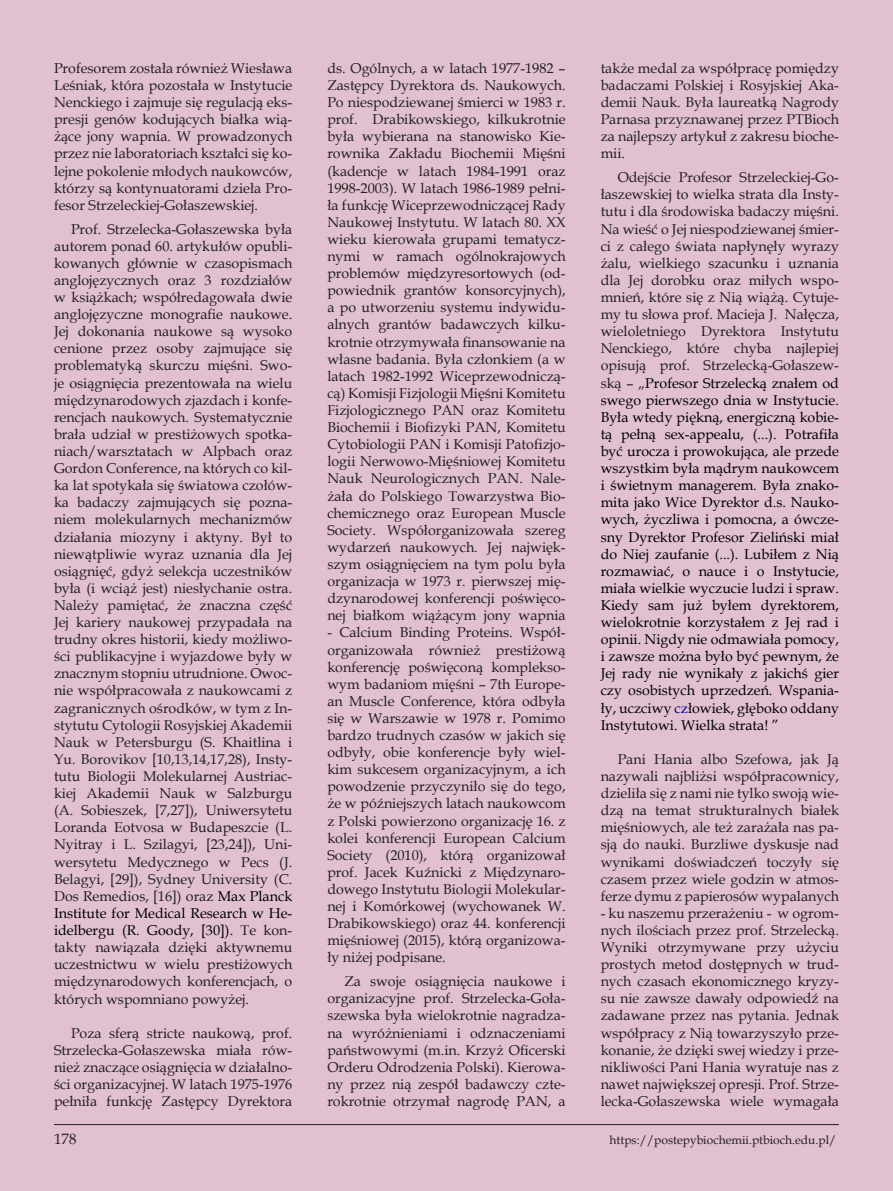
<style>
.page{position:relative;width:893px;height:1191px;background:#e1c1d0}
.page>*{position:absolute;margin:0;border:0;box-sizing:border-box;transform-origin:0 0}
.t1{font:15px "Book Antiqua";color:#231f20}
.Body_tekst{font:14.25px/17.1px "Book Antiqua";color:#231f20;text-align:justify}
.Body_tekst-2{font:14.25px/17.1px "Book Antiqua";color:#000;text-align:justify}
.t2{font:12px "Book Antiqua";color:#231f20}
.s1{color:#000}
.s2{color:#231f20}
.s3{font-family:"Times New Roman"}
.s4{color:#00008b}
</style>
<div class="page">
<hr style="left:54px;top:1124px;width:785px;height:1px;background:#231f20">
<p class="Body_tekst" style="left:54px;top:59px;width:240px">Profesorem została również Wiesława Leśniak, która pozostała w Instytucie Nenckiego i zajmuje się regulacją eks&shy;presji genów kodujących białka wią&shy;żące jony wapnia. W prowadzonych przez nie laboratoriach kształci się ko&shy;lejne pokolenie młodych naukowców, którzy są kontynuatorami dzieła Pro&shy;fesor Strzeleckiej-Gołaszewskiej.</p>
<p class="Body_tekst" style="left:54px;top:220px;width:240px;text-indent:17px">Prof. Strzelecka-Gołaszewska była autorem ponad 60. artykułów opubli&shy;kowanych głównie w czasopismach anglojęzycznych oraz 3 rozdziałów w książkach; współredagowała dwie anglojęzyczne monografie naukowe.<br>Jej dokonania naukowe są wysoko cenione przez osoby zajmujące się problematyką skurczu mięśni. Swo&shy;je osiągnięcia prezentowała na wielu międzynarodowych zjazdach i konfe&shy;rencjach naukowych. Systematycznie brała udział w prestiżowych spotka&shy;niach/warsztatach w Alpbach oraz Gordon Conference, na których co kil&shy;ka lat spotykała się światowa czołów&shy;ka badaczy zajmujących się pozna&shy;niem molekularnych mechanizmów działania miozyny i aktyny. Był to niewątpliwie wyraz uznania dla Jej osiągnięć, gdyż selekcja uczestników była (i wciąż jest) niesłychanie ostra.<br>Należy pamiętać, że znaczna część Jej kariery naukowej przypadała na trudny okres historii, kiedy możliwo&shy;ści publikacyjne i wyjazdowe były w znacznym stopniu utrudnione. Owoc&shy;nie współpracowała z naukowcami z zagranicznych ośrodków, w tym z In&shy;stytutu Cytologii Rosyjskiej Akademii Nauk w Petersburgu (S. Khaitlina i Yu. Borovikov [10,13,14,17,28), Insty&shy;tutu Biologii Molekularnej Austriac&shy;kiej Akademii Nauk w Salzburgu (A. Sobieszek, [7,27]), Uniwersytetu Loranda Eotvosa w Budapeszcie (L.<br>Nyitray i L. Szilagyi, [23,24]), Uni&shy;wersytetu Medycznego w Pecs (J.<br>Belagyi, [29]), Sydney University (C.<br>Dos Remedios, [16]) oraz <span class="s1">Max Planck Institute for Medical Research w He&shy;idelbergu (R. Goody, [30]).</span> Te kon&shy;takty nawiązała dzięki aktywnemu uczestnictwu w wielu prestiżowych międzynarodowych konferencjach, o których wspomniano powyżej.</p>
<p class="Body_tekst" style="left:54px;top:1023px;width:240px;text-indent:17px">Poza sferą stricte naukową, prof.<br>Strzelecka-Gołaszewska miała rów&shy;nież znaczące osiągnięcia w działalno&shy;ści organizacyjnej. W latach 1975-1976 pełniła funkcję Zastępcy Dyrektora</p>
<p class="Body_tekst" style="left:327px;top:59px;width:240px">ds. Ogólnych, a w latach 1977-1982 – Zastępcy Dyrektora ds. Naukowych.<br>Po niespodziewanej śmierci w 1983 r. prof. Drabikowskiego, kilkukrotnie była wybierana na stanowisko Kie&shy;rownika Zakładu Biochemii Mięśni (kadencje w latach 1984-1991 oraz 1998-2003). W latach 1986-1989 pełni&shy;ła funkcję Wiceprzewodniczącej Rady Naukowej Instytutu. W latach 80. XX wieku kierowała grupami tematycz&shy;nymi w ramach ogólnokrajowych problemów międzyresortowych (od&shy;powiednik grantów konsorcyjnych), a po utworzeniu systemu indywidu&shy;alnych grantów badawczych kilku&shy;krotnie otrzymywała finansowanie na własne badania. Była członkiem (a w latach 1982-1992 Wiceprzewodniczą&shy;cą) Komisji Fizjologii Mięśni Komitetu Fizjologicznego PAN oraz Komitetu Biochemii i Biofizyki PAN, Komitetu Cytobiologii PAN i Komisji Patofizjo&shy;logii Nerwowo-Mięśniowej Komitetu Nauk Neurologicznych PAN. Nale&shy;żała do Polskiego Towarzystwa Bio&shy;chemicznego oraz European Muscle Society. Współorganizowała szereg wydarzeń naukowych. Jej najwięk&shy;szym osiągnięciem na tym polu była organizacja w 1973 r. pierwszej mię&shy;dzynarodowej konferencji poświęco&shy;nej białkom wiążącym jony wapnia</p>
<p class="Body_tekst" style="left:327px;top:623px;width:240px">- Calcium Binding Proteins. Współ&shy;organizowała również prestiżową konferencję poświęconą komplekso&shy;wym badaniom mięśni – 7th Europe&shy;an Muscle Conference, która odbyła się w Warszawie w 1978 r. Pomimo bardzo trudnych czasów w jakich się odbyły, obie konferencje były wiel&shy;kim sukcesem organizacyjnym, a ich powodzenie przyczyniło się do tego, że w późniejszych latach naukowcom z Polski powierzono organizację 16. z kolei konferencji European Calcium Society (2010), którą organizował prof. Jacek Kuźnicki z Międzynaro&shy;dowego Instytutu Biologii Molekular&shy;nej i Komórkowej (wychowanek W.<br>Drabikowskiego) oraz 44. konferencji mięśniowej (2015), którą organizowa&shy;ły niżej podpisane.</p>
<p class="Body_tekst" style="left:327px;top:972px;width:240px;text-indent:17px">Za swoje osiągnięcia naukowe i organizacyjne prof. Strzelecka-Goła&shy;szewska była wielokrotnie nagradza&shy;na wyróżnieniami i odznaczeniami państwowymi (m.in. Krzyż Oficerski Orderu Odrodzenia Polski). Kierowa&shy;ny przez nią zespół badawczy czte&shy;rokrotnie otrzymał nagrodę PAN, a</p>
<p class="Body_tekst" style="left:601px;top:59px;width:240px">także medal za współpracę pomiędzy badaczami Polskiej i Rosyjskiej Aka&shy;demii Nauk. Była laureatką Nagrody Parnasa przyznawanej przez PTBioch za najlepszy artykuł z zakresu bioche&shy;mii.</p>
<p class="Body_tekst-2" style="left:601px;top:168px;width:240px;text-indent:17px"><span class="s2">Odejście Profesor Strzeleckiej-Go&shy;łaszewskiej to wielka strata dla Insty&shy;tutu i dla środowiska badaczy mięśni.<br>Na wieść o Jej niespodziewanej śmier&shy;ci z całego świata napłynęły wyrazy żalu, wielkiego szacunku i uznania dla Jej dorobku oraz miłych wspo&shy;mnień, które się z Nią wiążą. Cytuje&shy;my tu słowa prof. Macieja J. Nałęcza, wieloletniego Dyrektora Instytutu Nenckiego, które chyba najlepiej opisują prof. Strzelecką-Gołaszew&shy;ską – „</span>Profesor Strzelecką znałem od swego pierwszego dnia w Instytucie.<br>Była wtedy piękną, energiczną kobie&shy;tą pełną sex-appealu, (...). Potrafiła być urocza i prowokująca, ale przede wszystkim była mądrym naukowcem i świetnym managerem. Była znako&shy;mita jako Wice Dyrektor d.s. Nauko&shy;wych, życzliwa i pomocna, a ówcze&shy;sny Dyrektor Profesor Zieliński miał do Niej zaufanie (...). Lubiłem z Nią rozmawiać, o nauce i o Instytucie, miała wielkie wyczucie ludzi i spraw.<br>Kiedy sam już byłem dyrektorem, wielokrotnie korzystałem z Jej rad i opinii. Nigdy nie odmawiała pomocy, i zawsze można było być pewnym, <span class="s3">ż</span>e Jej rady nie wynikały z jakichś gier czy osobistych uprzedzeń. Wspania&shy;ły, uczciwy <span class="s4">cz</span>łowiek, głęboko oddany Instytutowi. Wielka strata! ”</p>
<p class="Body_tekst" style="left:601px;top:750px;width:240px;text-indent:17px">Pani Hania albo Szefowa, jak Ją nazywali najbliżsi współpracownicy, dzieliła się z nami nie tylko swoją wie&shy;dzą na temat strukturalnych białek mięśniowych, ale też zarażała nas pa&shy;sją do nauki. Burzliwe dyskusje nad wynikami doświadczeń toczyły się czasem przez wiele godzin w atmos&shy;ferze dymu z papierosów wypalanych</p>
<p class="Body_tekst" style="left:601px;top:904px;width:240px">- ku naszemu przerażeniu - w ogrom&shy;nych ilościach przez prof. Strzelecką.<br>Wyniki otrzymywane przy użyciu prostych metod dostępnych w trud&shy;nych czasach ekonomicznego kryzy&shy;su nie zawsze dawały odpowiedź na zadawane przez nas pytania. Jednak współpracy z Nią towarzyszyło prze&shy;konanie, że dzięki swej wiedzy i prze&shy;nikliwości Pani Hania wyratuje nas z nawet największej opresji. Prof. Strze&shy;lecka-Gołaszewska wiele wymagała</p>
<p class="t1" style="left:54px;top:1128px;width:24px">178</p>
<p class="t2" style="left:610px;top:1131px;width:228px">https://postepybiochemii.ptbioch.edu.pl/</p>
</div>
